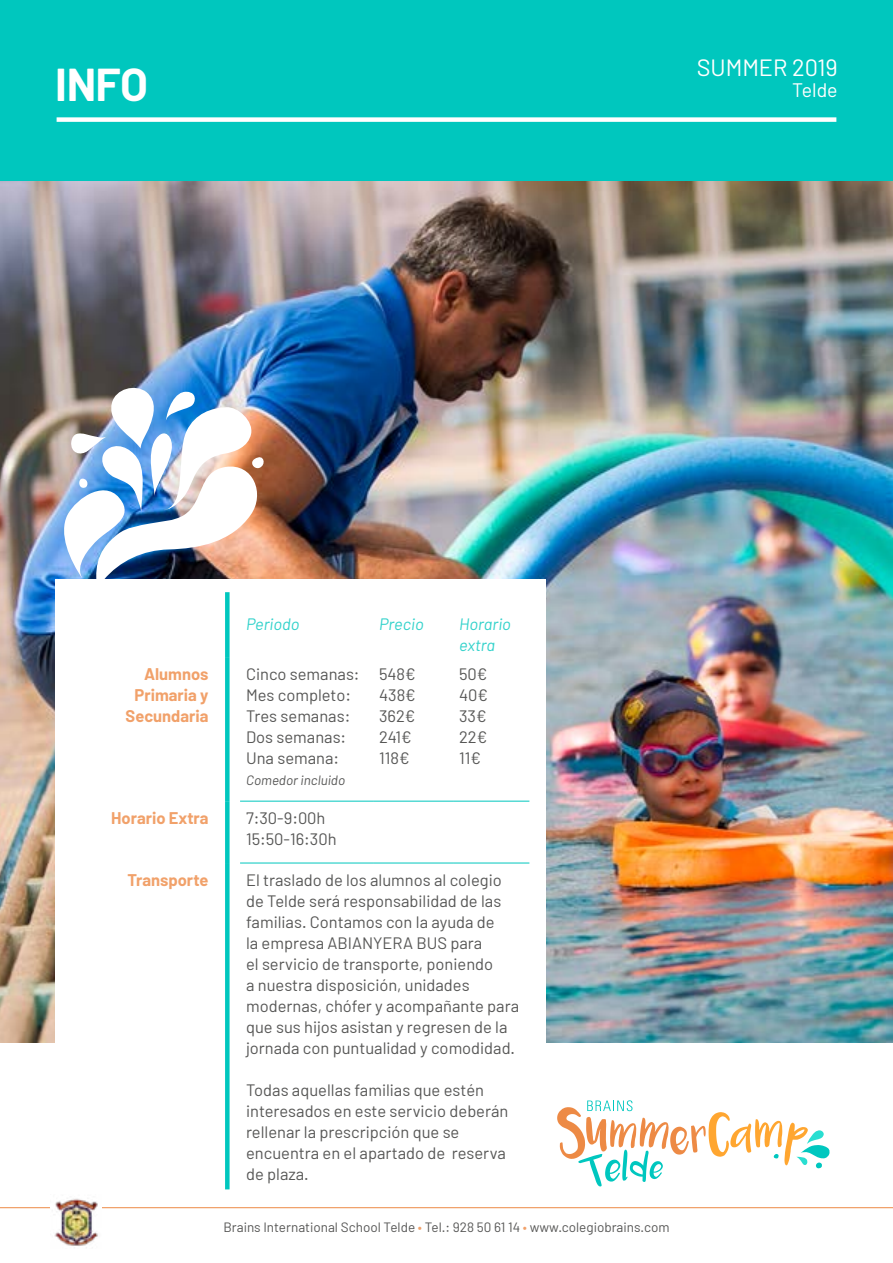
<style>
.page{position:relative;width:893px;height:1263px;background:#fff}
.page>*{position:absolute;margin:0;border:0;box-sizing:border-box;transform-origin:0 0}
.t1{font:700 45px "Barlow";color:#fff}
.t2{font:23.55px "Barlow";color:#fff}
.t3{font:19.5px "Barlow";color:#fff}
.t4{font:16.5px/21px "Barlow";color:#575756}
.t5{font:700 16.5px/21px "Barlow";color:#f1a16a;text-align:right}
.t6{font:italic 16.5px/21px "Barlow";color:#33d2cb}
.t7{font:13.5px "Barlow";color:#575756}
.t8{font:italic 13.5px "Barlow";color:#575756}
.s1{color:#f1a16a}
</style>
<div class="page">
<hr style="left:0;top:1207px;width:893px;height:1px;background:#ed8a45">
<div style="left:0;top:0;width:893px;height:181px;background:#00c7be"></div>
<div style="left:57px;top:117px;width:779px;height:5px;background:#fff"></div>
<img style="left:0;top:181px;width:893px;height:861px">
<img style="left:58px;top:383px;width:209px;height:196px">
<div style="left:55px;top:579px;width:491px;height:611px;background:#fff"></div>
<div style="left:225px;top:592px;width:5px;height:65px;background:#00c7be"></div>
<div style="left:225px;top:657px;width:5px;height:144px;background:#00c7be"></div>
<div style="left:225px;top:801px;width:5px;height:62px;background:#00c7be"></div>
<div style="left:225px;top:863px;width:5px;height:326px;background:#00c7be"></div>
<hr style="left:240px;top:801px;width:133px;height:1px;background:#00c7be">
<hr style="left:373px;top:801px;width:80px;height:1px;background:#00c7be">
<hr style="left:453px;top:801px;width:76px;height:1px;background:#00c7be">
<hr style="left:240px;top:863px;width:133px;height:1px;background:#00c7be">
<hr style="left:373px;top:863px;width:80px;height:1px;background:#00c7be">
<hr style="left:453px;top:863px;width:76px;height:1px;background:#00c7be">
<svg style="left:557px;top:1100px;width:273px;height:87px"></svg>
<img style="left:50px;top:1198px;width:52px;height:48px">
<h1 class="t1" style="left:55px;top:57px;width:94px">INFO</h1>
<h2 class="t2" style="left:697px;top:53px;width:142px">SUMMER 2019</h2>
<p class="t3" style="left:792px;top:78px;width:47px">Telde</p>
<p class="t6" style="left:246px;top:613px;width:55px">Periodo</p>
<p class="t6" style="left:379px;top:613px;width:46px">Precio</p>
<p class="t6" style="left:459px;top:613px;width:53px">Horario extra</p>
<p class="t5" style="left:126px;top:663px;width:84px">Alumnos<br>Primaria y<br>Secundaria</p>
<p class="t4" style="left:246px;top:663px;width:115px">Cinco semanas:<br>Mes completo:<br>Tres semanas:<br>Dos semanas:<br>Una semana:</p>
<p class="t8" style="left:246px;top:771px;width:101px">Comedor incluido</p>
<p class="t4" style="left:379px;top:663px;width:38px">548€<br>438€<br>362€<br>241€<br>118€</p>
<p class="t4" style="left:459px;top:663px;width:30px;text-align:justify">50€ 40€ 33€ 22€ 11€</p>
<p class="t5" style="left:111px;top:807px;width:99px">Horario Extra</p>
<p class="t4" style="left:246px;top:807px;width:92px">7:30-9:00h<br>15:50-16:30h</p>
<p class="t5" style="left:128px;top:869px;width:82px">Transporte</p>
<p class="t4" style="left:246px;top:869px;width:275px">El traslado de los alumnos al colegio de Telde será responsabilidad de las familias. Contamos con la ayuda de<br>la empresa ABIANYERA BUS para<br>el servicio de transporte, poniendo<br>a nuestra disposición, unidades modernas, chófer y acompañante para que sus hijos asistan y regresen de la jornada con puntualidad y comodidad.</p>
<p class="t4" style="left:246px;top:1079px;width:264px">Todas aquellas familias que estén interesados en este servicio deberán rellenar la prescripción que se encuentra en el apartado de reserva de plaza.</p>
<p class="t7" style="left:223px;top:1218px;width:448px">Brains International School Telde <span class="s1">•</span> Tel.: 928 50 61 14 <span class="s1">•</span> www.colegiobrains.com</p>
</div>
